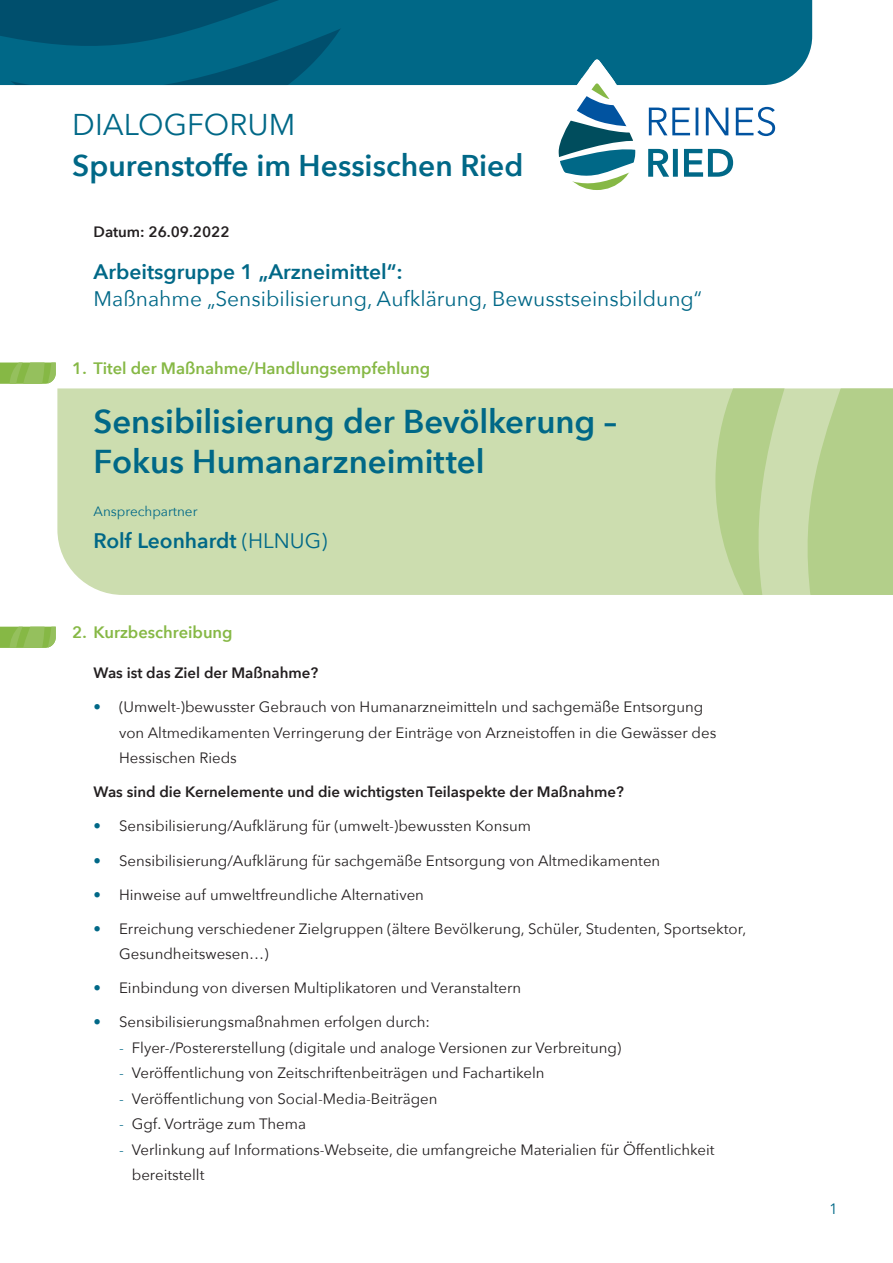
<style>
.page{position:relative;width:893px;height:1263px;background:#fff}
.page>*{position:absolute;margin:0;border:0;box-sizing:border-box;transform-origin:0 0}
.t1{font:600 33px/39.6px "Avenir Next";color:#006887}
.t2{font:600 30px "Avenir Next";color:#006887}
.t3{font:30px "Avenir Next";color:#006887}
.t4{font:21px "Avenir Next";color:#006887}
.t5{font:600 21px "Avenir Next";color:#006887}
.t6{font:600 16.5px "Avenir Next";color:#86b845}
.t7{font:15px/25.5px "Avenir Next";color:#231f20}
.t8{font:600 15px "Avenir Next";color:#231f20}
.t9{font:15px "Avenir Next";color:#006887}
.t10{font:13.5px "Avenir Next";color:#006887}
.s1{font-weight:400}
.s2{color:#006887}
</style>
<div class="page">
<div style="left:378px;top:0;width:434px;height:85px;background:#006887"></div>
<svg style="left:0;top:0;width:378px;height:85px;background:#005e7c"></svg>
<svg style="left:541px;top:60px;width:234px;height:130px"></svg>
<svg style="left:0;top:627px;width:56px;height:21px"></svg>
<div style="left:57px;top:388px;width:658px;height:207px;background:#ccddaf"></div>
<svg style="left:715px;top:388px;width:178px;height:207px;background:#bbd396"></svg>
<svg style="left:0;top:362px;width:56px;height:22px"></svg>
<h2 class="t3" style="left:72px;top:99px;width:224px">DIALOGFORUM</h2>
<h2 class="t2" style="left:72px;top:140px;width:453px">Spurenstoffe im Hessischen Ried</h2>
<p class="t8" style="left:94px;top:219px;width:137px">Datum: 26.09.2022</p>
<h3 class="t5" style="left:94px;top:254px;width:311px">Arbeitsgruppe 1 „Arzneimittel“:</h3>
<h3 class="t4" style="left:94px;top:281px;width:610px">Maßnahme „Sensibilisierung, Aufklärung, Bewusstseinsbildung“</h3>
<p class="t6" style="left:72px;top:354px;width:359px">1. Titel der Maßnahme/Handlungsempfehlung</p>
<h1 class="t1" style="left:94px;top:401px;width:525px">Sensibilisierung der Bevölkerung –<br>Fokus Humanarzneimittel</h1>
<p class="t10" style="left:94px;top:500px;width:106px">Ansprechpartner</p>
<h3 class="t5" style="left:94px;top:522px;width:235px">Rolf Leonhardt <span class="s1">(HLNUG)</span></h3>
<p class="t6" style="left:72px;top:618px;width:162px">2. Kurzbeschreibung</p>
<p class="t8" style="left:94px;top:660px;width:226px">Was ist das Ziel der Maßnahme?</p>
<p class="t7" style="left:119px;top:694px;width:599px;text-indent:-26px"><span class="s2">•</span> (Umwelt-)bewusster Gebrauch von Humanarzneimitteln und sachgemäße Entsorgung von Altmedikamenten Verringerung der Einträge von Arzneistoffen in die Gewässer des<br>Hessischen Rieds</p>
<p class="t8" style="left:94px;top:779px;width:532px">Was sind die Kernelemente und die wichtigsten Teilaspekte der Maßnahme?</p>
<p class="t7" style="left:94px;top:813px;width:439px"><span class="s2">•</span> Sensibilisierung/Aufklärung für (umwelt-)bewussten Konsum</p>
<p class="t7" style="left:94px;top:847px;width:568px"><span class="s2">•</span> Sensibilisierung/Aufklärung für sachgemäße Entsorgung von Altmedikamenten</p>
<p class="t7" style="left:94px;top:881px;width:332px"><span class="s2">•</span> Hinweise auf umweltfreundliche Alternativen</p>
<p class="t7" style="left:119px;top:915px;width:629px;text-indent:-26px"><span class="s2">•</span> Erreichung verschiedener Zielgruppen (ältere Bevölkerung, Schüler, Studenten, Sportsektor,<br>Gesundheitswesen…)</p>
<p class="t7" style="left:94px;top:974px;width:429px"><span class="s2">•</span> Einbindung von diversen Multiplikatoren und Veranstaltern</p>
<p class="t7" style="left:94px;top:1008px;width:338px"><span class="s2">•</span> Sensibilisierungsmaßnahmen erfolgen durch:</p>
<p class="t7" style="left:119px;top:1034px;width:504px"><span class="s2">-</span> Flyer-/Postererstellung (digitale und analoge Versionen zur Verbreitung)</p>
<p class="t7" style="left:119px;top:1059px;width:427px"><span class="s2">-</span> Veröffentlichung von Zeitschriftenbeiträgen und Fachartikeln</p>
<p class="t7" style="left:119px;top:1085px;width:320px"><span class="s2">-</span> Veröffentlichung von Social-Media-Beiträgen</p>
<p class="t7" style="left:119px;top:1110px;width:189px"><span class="s2">-</span> Ggf. Vorträge zum Thema</p>
<p class="t7" style="left:132px;top:1136px;width:584px;text-indent:-13px"><span class="s2">-</span> Verlinkung auf Informations-Webseite, die umfangreiche Materialien für Öffentlichkeit bereitstellt</p>
<p class="t9" style="left:829px;top:1196px;width:10px">1</p>
</div>
